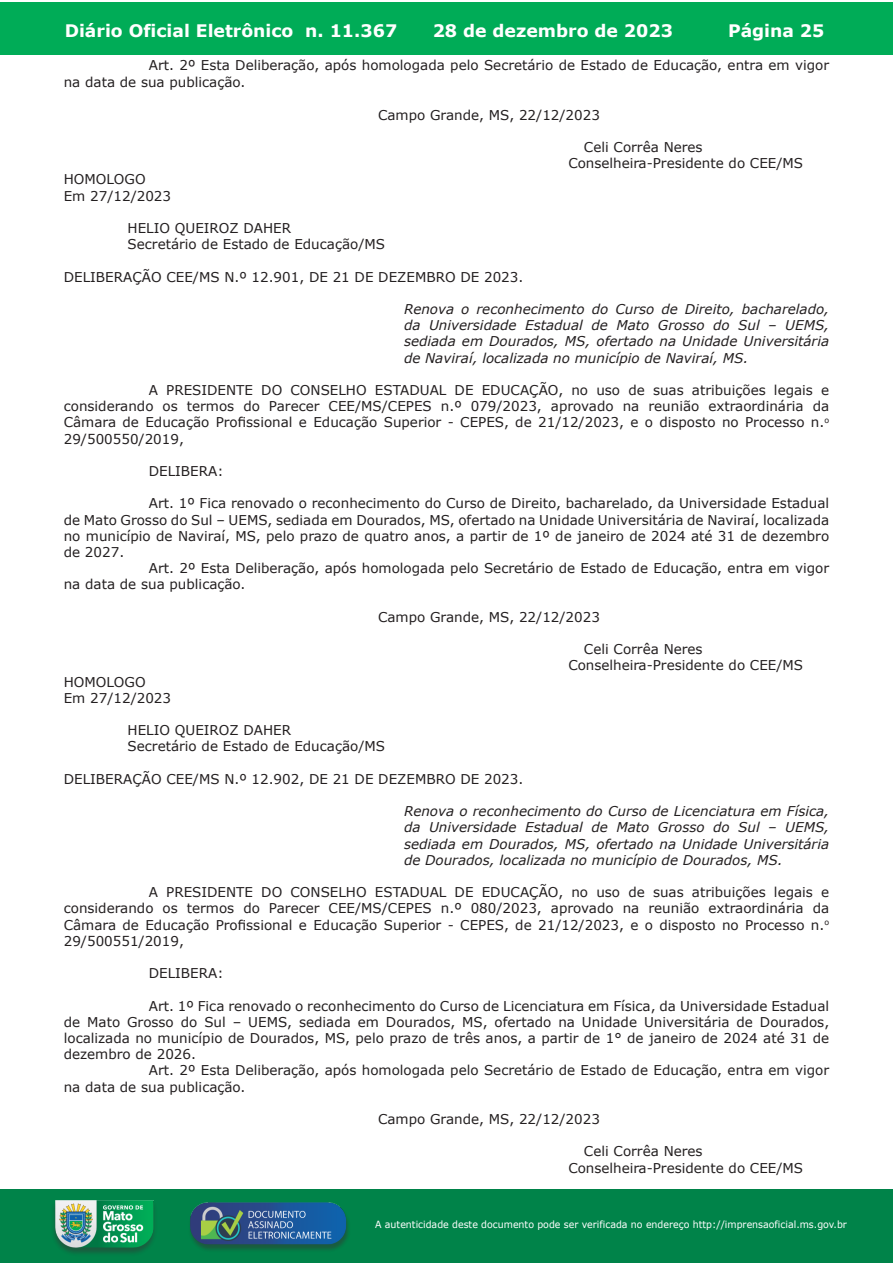
<style>
.page{position:relative;width:893px;height:1263px;background:#fff}
.page>*{position:absolute;margin:0;border:0;box-sizing:border-box;transform-origin:0 0}
.t1{font:700 17.25px "Verdana";color:#fff}
.t2{font:13.5px/16.2px "Verdana";color:#231f20}
.t3{font:italic 13.5px/16.2px "Verdana";color:#231f20;text-align:justify}
.t4{font:9.9px "Verdana";color:#fff;scale:.95 1}
</style>
<div class="page">
<div style="left:0;top:2px;width:893px;height:53px;background:#00ac57"></div>
<div style="left:1px;top:1189px;width:892px;height:74px;background:#008349"></div>
<img style="left:49px;top:1198px;width:111px;height:61px">
<img style="left:185px;top:1201px;width:168px;height:54px">
<p class="t1" style="left:65px;top:18px;width:334px">Diário Oficial Eletrônico n. 11.367</p>
<p class="t1" style="left:433px;top:18px;width:242px">28 de dezembro de 2023</p>
<p class="t1" style="left:728px;top:18px;width:98px">Página 25</p>
<p class="t2" style="left:64px;top:56px;width:767px;line-height:17.2px;text-indent:85px">Art. 2º Esta Deliberação, após homologada pelo Secretário de Estado de Educação, entra em vigor na data de sua publicação.</p>
<p class="t2" style="left:378px;top:106px;width:223px">Campo Grande, MS, 22/12/2023</p>
<p class="t2" style="left:568px;top:139px;width:236px;text-indent:16px">Celi Corrêa Neres<br>Conselheira-Presidente do CEE/MS</p>
<p class="t2" style="left:64px;top:171px;width:109px">HOMOLOGO<br>Em 27/12/2023</p>
<p class="t2" style="left:128px;top:220px;width:259px">HELIO QUEIROZ DAHER<br>Secretário de Estado de Educação/MS</p>
<p class="t2" style="left:64px;top:268px;width:461px">DELIBERAÇÃO CEE/MS N.º 12.901, DE 21 DE DEZEMBRO DE 2023.</p>
<p class="t3" style="left:404px;top:301px;width:427px">Renova o reconhecimento do Curso de Direito, bacharelado, da Universidade Estadual de Mato Grosso do Sul – UEMS, sediada em Dourados, MS, ofertado na Unidade Universitária de Naviraí, localizada no município de Naviraí, MS.</p>
<p class="t2" style="left:64px;top:382px;width:767px;text-align:justify;text-indent:85px">A PRESIDENTE DO CONSELHO ESTADUAL DE EDUCAÇÃO, no uso de suas atribuições legais e considerando os termos do Parecer CEE/MS/CEPES n.º 079/2023, aprovado na reunião extraordinária da Câmara de Educação Profissional e Educação Superior - CEPES, de 21/12/2023, e o disposto no Processo n.<sup>o </sup>29/500550/2019,</p>
<p class="t2" style="left:149px;top:463px;width:76px">DELIBERA:</p>
<p class="t2" style="left:149px;top:495px;width:682px">Art. 1º Fica renovado o reconhecimento do Curso de Direito, bacharelado, da Universidade Estadual</p>
<p class="t2" style="left:64px;top:511px;width:767px">de Mato Grosso do Sul – UEMS, sediada em Dourados, MS, ofertado na Unidade Universitária de Naviraí, localizada</p>
<p class="t2" style="left:64px;top:528px;width:767px">no município de Naviraí, MS, pelo prazo de quatro anos, a partir de 1º de janeiro de 2024 até 31 de dezembro</p>
<p class="t2" style="left:64px;top:544px;width:62px">de 2027.</p>
<p class="t2" style="left:149px;top:560px;width:682px">Art. 2º Esta Deliberação, após homologada pelo Secretário de Estado de Educação, entra em vigor</p>
<p class="t2" style="left:64px;top:576px;width:183px">na data de sua publicação.</p>
<p class="t2" style="left:378px;top:609px;width:223px">Campo Grande, MS, 22/12/2023</p>
<p class="t2" style="left:568px;top:641px;width:236px;text-indent:16px">Celi Corrêa Neres<br>Conselheira-Presidente do CEE/MS</p>
<p class="t2" style="left:64px;top:673px;width:109px">HOMOLOGO<br>Em 27/12/2023</p>
<p class="t2" style="left:128px;top:722px;width:259px">HELIO QUEIROZ DAHER<br>Secretário de Estado de Educação/MS</p>
<p class="t2" style="left:64px;top:771px;width:461px">DELIBERAÇÃO CEE/MS N.º 12.902, DE 21 DE DEZEMBRO DE 2023.</p>
<p class="t3" style="left:404px;top:803px;width:427px">Renova o reconhecimento do Curso de Licenciatura em Física, da Universidade Estadual de Mato Grosso do Sul – UEMS, sediada em Dourados, MS, ofertado na Unidade Universitária de Dourados, localizada no município de Dourados, MS.</p>
<p class="t2" style="left:64px;top:884px;width:767px;text-align:justify;text-indent:85px">A PRESIDENTE DO CONSELHO ESTADUAL DE EDUCAÇÃO, no uso de suas atribuições legais e considerando os termos do Parecer CEE/MS/CEPES n.º 080/2023, aprovado na reunião extraordinária da Câmara de Educação Profissional e Educação Superior - CEPES, de 21/12/2023, e o disposto no Processo n.<sup>o </sup>29/500551/2019,</p>
<p class="t2" style="left:149px;top:965px;width:76px">DELIBERA:</p>
<p class="t2" style="left:149px;top:997px;width:682px">Art. 1º Fica renovado o reconhecimento do Curso de Licenciatura em Física, da Universidade Estadual</p>
<p class="t2" style="left:64px;top:1014px;width:767px">de Mato Grosso do Sul – UEMS, sediada em Dourados, MS, ofertado na Unidade Universitária de Dourados,</p>
<p class="t2" style="left:64px;top:1030px;width:767px">localizada no município de Dourados, MS, pelo prazo de três anos, a partir de 1° de janeiro de 2024 até 31 de</p>
<p class="t2" style="left:64px;top:1046px;width:134px">dezembro de 2026.</p>
<p class="t2" style="left:149px;top:1062px;width:682px">Art. 2º Esta Deliberação, após homologada pelo Secretário de Estado de Educação, entra em vigor</p>
<p class="t2" style="left:64px;top:1078px;width:183px">na data de sua publicação.</p>
<p class="t2" style="left:378px;top:1111px;width:223px">Campo Grande, MS, 22/12/2023</p>
<p class="t2" style="left:568px;top:1143px;width:236px;text-indent:16px">Celi Corrêa Neres<br>Conselheira-Presidente do CEE/MS</p>
<p class="t4" style="left:375px;top:1218px;width:498px">A autenticidade deste documento pode ser verificada no endereço http://imprensaoficial.ms.gov.br</p>
</div>
